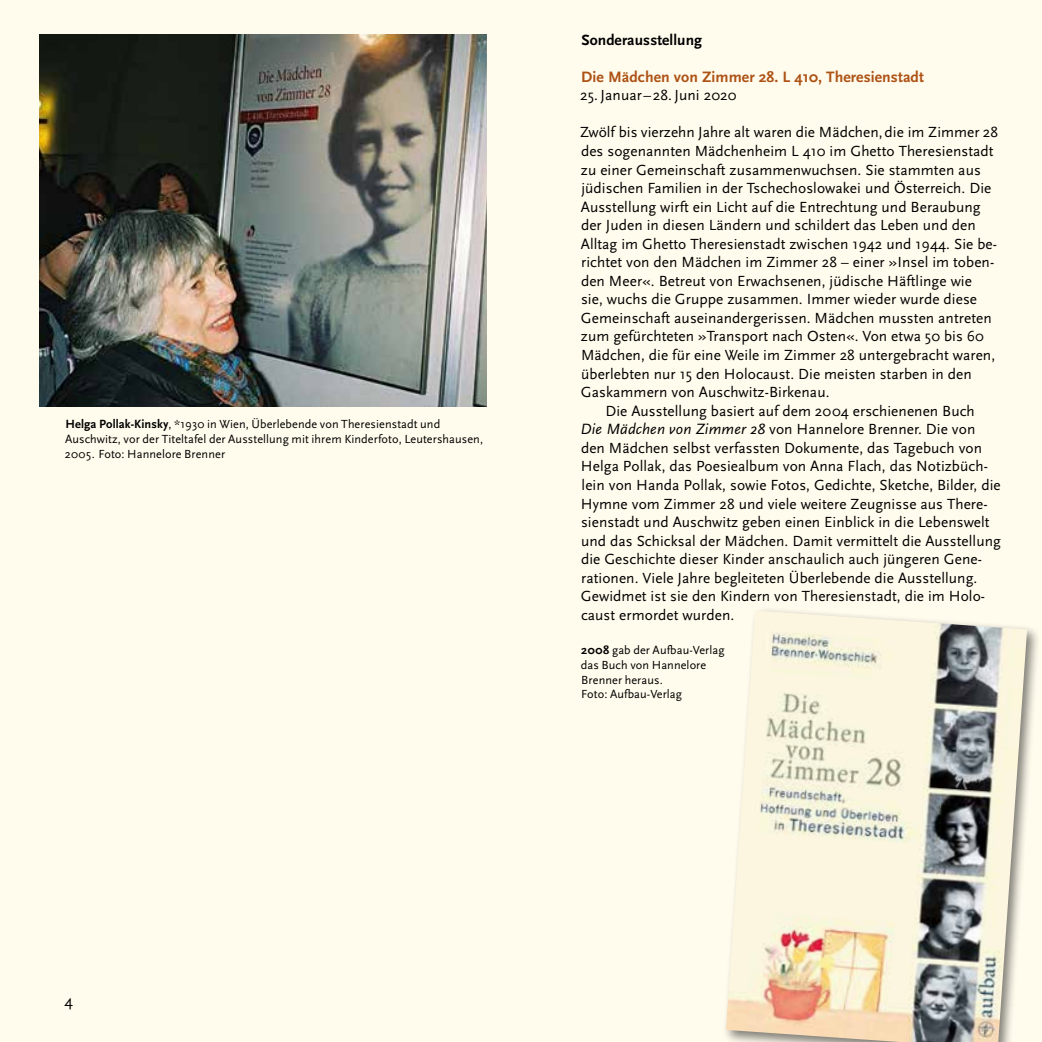
<style>
.page{position:relative;width:1042px;height:1042px;background:#fff}
.page>*{position:absolute;margin:0;border:0;box-sizing:border-box;transform-origin:0 0}
.t1{font:16.1px "Scala Sans Pro";color:#000}
.t2{font:700 15.75px "Scala Sans Pro";letter-spacing:.005em;color:#ad5214}
.t3{font:700 15.58px "Scala Sans Pro";letter-spacing:.005em;color:#000}
.t4{font:15.4px "Scala Sans Pro";letter-spacing:.005em;color:#000}
.t5{font:12.25px/14.9px "Scala Sans Pro";letter-spacing:.005em;color:#000}
.s1{font-weight:700;font-size:12.42px}
.s2{font-style:italic;font-size:15.58px}
</style>
<div class="page">
<div style="left:0;top:0;width:521px;height:1042px;background:#fffbed"></div>
<div style="left:521px;top:0;width:521px;height:1042px;background:#fffbed"></div>
<img style="left:40px;top:35px;width:446px;height:372px">
<div style="left:722px;top:606px;width:319px;height:436px;background:#000;opacity:.5"></div>
<img style="left:726px;top:610px;width:301px;height:432px">
<p class="t5" style="left:65px;top:417px;width:420px"><span class="s1">Helga Pollak-Kinsky</span>, *1930 in Wien, Überlebende von Theresienstadt und<br>Auschwitz, vor der Titeltafel der Ausstellung mit ihrem Kinderfoto, Leutershausen,<br>2005. Foto: Hannelore Brenner</p>
<p class="t3" style="left:581px;top:30px;width:122px">Sonderausstellung</p>
<p class="t2" style="left:581px;top:67px;width:344px">Die Mädchen von Zimmer 28. L 410, Theresienstadt</p>
<p class="t4" style="left:580px;top:86px;width:158px">25. Januar–28. Juni 2020</p>
<p class="t4" style="left:580px;top:123px;width:419px">Zwölf bis vierzehn Jahre alt waren die Mädchen, die im Zimmer 28</p>
<p class="t4" style="left:581px;top:142px;width:414px">des sogenannten Mädchenheim L 410 im Ghetto Theresienstadt</p>
<p class="t4" style="left:581px;top:160px;width:401px">zu einer Gemeinschaft zusammenwuchsen. Sie stammten aus</p>
<p class="t4" style="left:581px;top:179px;width:411px">jüdischen Familien in der Tschechoslowakei und Österreich. Die</p>
<p class="t4" style="left:581px;top:198px;width:401px">Ausstellung wirft ein Licht auf die Entrechtung und Beraubung</p>
<p class="t4" style="left:581px;top:216px;width:396px">der Juden in diesen Ländern und schildert das Leben und den</p>
<p class="t4" style="left:581px;top:235px;width:418px">Alltag im Ghetto Theresienstadt zwischen 1942 und 1944. Sie be-</p>
<p class="t4" style="left:581px;top:253px;width:415px">richtet von den Mädchen im Zimmer 28 – einer »Insel im toben-</p>
<p class="t4" style="left:581px;top:272px;width:392px">den Meer«. Betreut von Erwachsenen, jüdische Häftlinge wie</p>
<p class="t4" style="left:581px;top:290px;width:397px">sie, wuchs die Gruppe zusammen. Immer wieder wurde diese</p>
<p class="t4" style="left:581px;top:309px;width:412px">Gemeinschaft auseinandergerissen. Mädchen mussten antreten</p>
<p class="t4" style="left:581px;top:327px;width:404px">zum gefürchteten »Transport nach Osten«. Von etwa 50 bis 60</p>
<p class="t4" style="left:581px;top:346px;width:416px">Mädchen, die für eine Weile im Zimmer 28 untergebracht waren,</p>
<p class="t4" style="left:581px;top:364px;width:392px">überlebten nur 15 den Holocaust. Die meisten starben in den</p>
<p class="t4" style="left:581px;top:383px;width:250px">Gaskammern von Auschwitz-Birkenau.</p>
<p class="t4" style="left:605px;top:402px;width:371px">Die Ausstellung basiert auf dem 2004 erschienenen Buch</p>
<p class="t4" style="left:580px;top:420px;width:396px"><span class="s2">Die Mädchen von Zimmer 28</span> von Hannelore Brenner. Die von</p>
<p class="t4" style="left:581px;top:439px;width:403px">den Mädchen selbst verfassten Dokumente, das Tagebuch von</p>
<p class="t4" style="left:581px;top:457px;width:408px">Helga Pollak, das Poesiealbum von Anna Flach, das Notizbüch-</p>
<p class="t4" style="left:581px;top:476px;width:421px">lein von Handa Pollak, sowie Fotos, Gedichte, Sketche, Bilder, die</p>
<p class="t4" style="left:581px;top:494px;width:408px">Hymne vom Zimmer 28 und viele weitere Zeugnisse aus There-</p>
<p class="t4" style="left:581px;top:513px;width:410px">sienstadt und Auschwitz geben einen Einblick in die Lebenswelt</p>
<p class="t4" style="left:581px;top:531px;width:421px">und das Schicksal der Mädchen. Damit vermittelt die Ausstellung</p>
<p class="t4" style="left:581px;top:550px;width:402px">die Geschichte dieser Kinder anschaulich auch jüngeren Gene-</p>
<p class="t4" style="left:581px;top:569px;width:398px">rationen. Viele Jahre begleiteten Überlebende die Ausstellung.</p>
<p class="t4" style="left:581px;top:587px;width:406px">Gewidmet ist sie den Kindern von Theresienstadt, die im Holo-</p>
<p class="t4" style="left:581px;top:606px;width:155px">caust ermordet wurden.</p>
<p class="t5" style="left:581px;top:642px;width:145px"><span class="s1">2008</span> gab der Aufbau-Verlag das Buch von Hannelore<br>Brenner heraus.<br>Foto: Aufbau-Verlag</p>
<p class="t1" style="left:64px;top:991px;width:10px">4</p>
</div>
